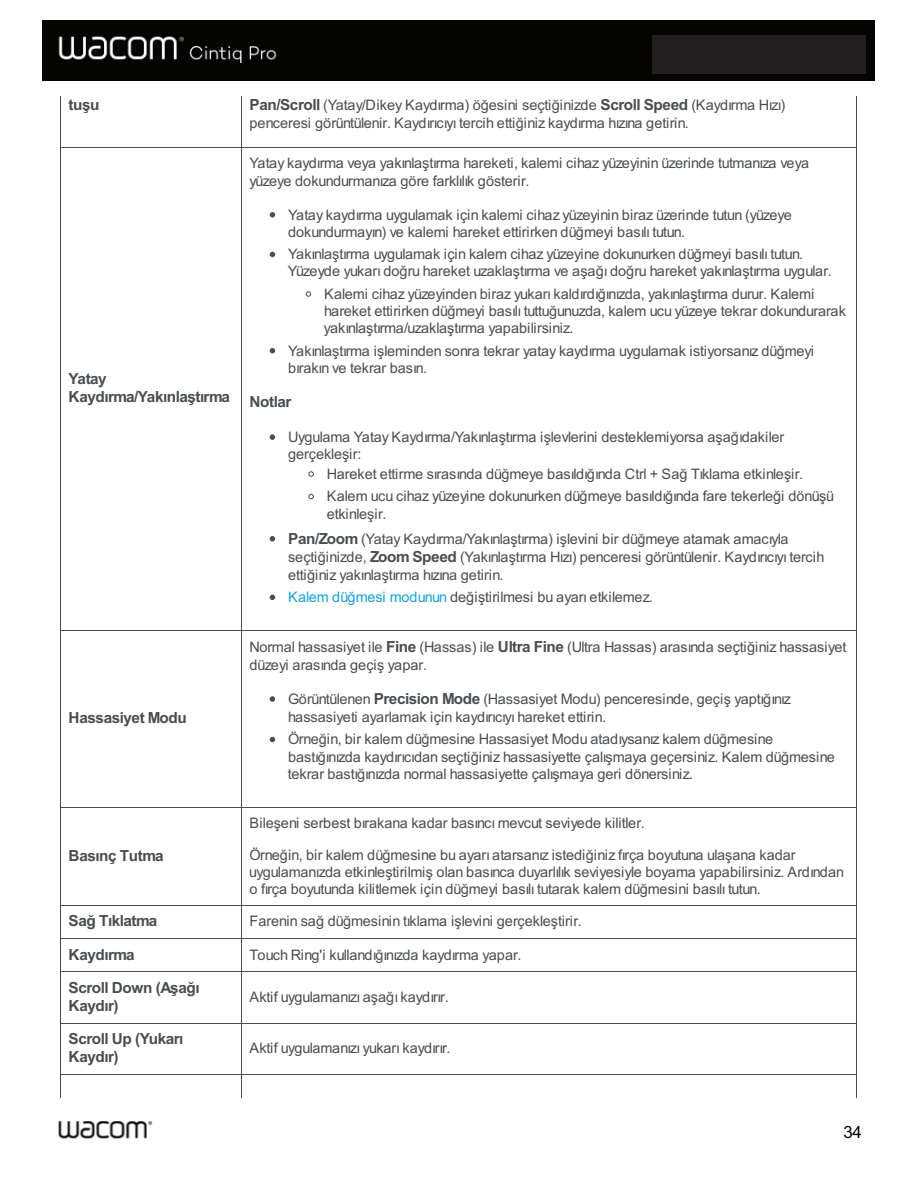
<style>
.page{position:relative;width:918px;height:1188px;background:#fff}
.page>*{position:absolute;margin:0;border:0;box-sizing:border-box;transform-origin:0 0}
.t1{font:18.9px "Arial";color:#040503}
.t2{font:700 17.1px/18px "Arial";letter-spacing:-.025em;color:#4a4d50}
.t3{font:16.2px/17.1px "Arial";letter-spacing:-.005em;color:#4a4d50}
.t4{font:16.2px/17.1px "Arial";letter-spacing:-.025em;color:#4a4d50}
.t5{font:16.2px "Arial";letter-spacing:-.03em;color:#4a4d50}
.s1{font-weight:700;font-size:17.1px}
.s2{color:#19a2dc}
</style>
<div class="page">
<hr style="left:60px;top:96px;width:1px;height:52px;background:#4a4d50">
<hr style="left:241px;top:96px;width:1px;height:52px;background:#4a4d50">
<hr style="left:856px;top:96px;width:1px;height:52px;background:#4a4d50">
<hr style="left:60px;top:147px;width:182px;height:1px;background:#4a4d50">
<hr style="left:60px;top:147px;width:1px;height:484px;background:#4a4d50">
<hr style="left:241px;top:147px;width:616px;height:1px;background:#4a4d50">
<hr style="left:241px;top:147px;width:1px;height:484px;background:#4a4d50">
<hr style="left:856px;top:147px;width:1px;height:484px;background:#4a4d50">
<hr style="left:60px;top:630px;width:182px;height:1px;background:#4a4d50">
<hr style="left:60px;top:630px;width:1px;height:177px;background:#4a4d50">
<hr style="left:241px;top:630px;width:616px;height:1px;background:#4a4d50">
<hr style="left:241px;top:630px;width:1px;height:177px;background:#4a4d50">
<hr style="left:856px;top:630px;width:1px;height:177px;background:#4a4d50">
<hr style="left:60px;top:807px;width:182px;height:1px;background:#4a4d50">
<hr style="left:60px;top:807px;width:1px;height:99px;background:#4a4d50">
<hr style="left:241px;top:807px;width:616px;height:1px;background:#4a4d50">
<hr style="left:241px;top:807px;width:1px;height:99px;background:#4a4d50">
<hr style="left:856px;top:807px;width:1px;height:99px;background:#4a4d50">
<hr style="left:60px;top:905px;width:182px;height:1px;background:#4a4d50">
<hr style="left:60px;top:905px;width:1px;height:34px;background:#4a4d50">
<hr style="left:241px;top:905px;width:616px;height:1px;background:#4a4d50">
<hr style="left:241px;top:905px;width:1px;height:34px;background:#4a4d50">
<hr style="left:856px;top:905px;width:1px;height:34px;background:#4a4d50">
<hr style="left:60px;top:938px;width:182px;height:1px;background:#4a4d50">
<hr style="left:60px;top:938px;width:1px;height:34px;background:#4a4d50">
<hr style="left:241px;top:938px;width:616px;height:1px;background:#4a4d50">
<hr style="left:241px;top:938px;width:1px;height:34px;background:#4a4d50">
<hr style="left:856px;top:938px;width:1px;height:34px;background:#4a4d50">
<hr style="left:60px;top:971px;width:182px;height:1px;background:#4a4d50">
<hr style="left:60px;top:971px;width:1px;height:52px;background:#4a4d50">
<hr style="left:241px;top:971px;width:616px;height:1px;background:#4a4d50">
<hr style="left:241px;top:971px;width:1px;height:52px;background:#4a4d50">
<hr style="left:856px;top:971px;width:1px;height:52px;background:#4a4d50">
<hr style="left:60px;top:1023px;width:182px;height:1px;background:#4a4d50">
<hr style="left:60px;top:1023px;width:1px;height:52px;background:#4a4d50">
<hr style="left:241px;top:1023px;width:616px;height:1px;background:#4a4d50">
<hr style="left:241px;top:1023px;width:1px;height:52px;background:#4a4d50">
<hr style="left:856px;top:1023px;width:1px;height:52px;background:#4a4d50">
<hr style="left:60px;top:1074px;width:182px;height:1px;background:#4a4d50">
<svg style="left:60px;top:1075px;width:1px;height:22px"></svg>
<hr style="left:241px;top:1074px;width:616px;height:1px;background:#4a4d50">
<svg style="left:241px;top:1075px;width:1px;height:22px"></svg>
<svg style="left:856px;top:1075px;width:1px;height:22px"></svg>
<svg style="left:270px;top:212px;width:5px;height:6px"></svg>
<svg style="left:270px;top:252px;width:5px;height:5px"></svg>
<svg style="left:306px;top:291px;width:5px;height:6px"></svg>
<svg style="left:270px;top:348px;width:5px;height:5px"></svg>
<svg style="left:270px;top:434px;width:5px;height:6px"></svg>
<svg style="left:308px;top:471px;width:6px;height:6px"></svg>
<svg style="left:308px;top:494px;width:6px;height:5px"></svg>
<svg style="left:270px;top:536px;width:5px;height:6px"></svg>
<svg style="left:270px;top:595px;width:5px;height:5px"></svg>
<svg style="left:270px;top:696px;width:5px;height:6px"></svg>
<svg style="left:270px;top:737px;width:5px;height:5px"></svg>
<div style="left:42px;top:20px;width:833px;height:60px;background:#040503"></div>
<img style="left:58px;top:36px;width:219px;height:26px">
<img style="left:58px;top:1121px;width:95px;height:18px">
<div style="left:652px;top:35px;width:214px;height:38px;background:#231f20"></div>
<p class="t2" style="left:69px;top:96px;width:32px">tuşu</p>
<p class="t3" style="left:249px;top:96px;width:537px;line-height:18px"><span class="s1">Pan/Scroll</span> (Yatay/Dikey Kaydırma) öğesini seçtiğinizde <span class="s1">Scroll Speed</span> (Kaydırma Hızı) penceresi görüntülenir. Kaydırıcıyı tercih ettiğiniz kaydırma hızına getirin.</p>
<p class="t2" style="left:69px;top:370px;width:163px">Yatay<br>Kaydırma/Yakınlaştırma</p>
<p class="t2" style="left:69px;top:709px;width:120px">Hassasiyet Modu</p>
<p class="t2" style="left:69px;top:846px;width:96px">Basınç Tutma</p>
<p class="t4" style="left:249px;top:155px;width:561px">Yatay kaydırma veya yakınlaştırma hareketi, kalemi cihaz yüzeyinin üzerinde tutmanıza veya yüzeye dokundurmanıza göre farklılık gösterir.</p>
<p class="t3" style="left:288px;top:206px;width:505px">Yatay kaydırma uygulamak için kalemi cihaz yüzeyinin biraz üzerinde tutun (yüzeye dokundurmayın) ve kalemi hareket ettirirken düğmeyi basılı tutun.</p>
<p class="t3" style="left:288px;top:246px;width:545px">Yakınlaştırma uygulamak için kalem cihaz yüzeyine dokunurken düğmeyi basılı tutun.<br>Yüzeyde yukarı doğru hareket uzaklaştırma ve aşağı doğru hareket yakınlaştırma uygular.</p>
<p class="t3" style="left:324px;top:286px;width:524px">Kalemi cihaz yüzeyinden biraz yukarı kaldırdığınızda, yakınlaştırma durur. Kalemi hareket ettirirken düğmeyi basılı tuttuğunuzda, kalem ucu yüzeye tekrar dokundurarak yakınlaştırma/uzaklaştırma yapabilirsiniz.</p>
<p class="t3" style="left:288px;top:342px;width:528px">Yakınlaştırma işleminden sonra tekrar yatay kaydırma uygulamak istiyorsanız düğmeyi bırakın ve tekrar basın.</p>
<p class="t2" style="left:249px;top:393px;width:43px">Notlar</p>
<p class="t3" style="left:288px;top:429px;width:498px">Uygulama Yatay Kaydırma/Yakınlaştırma işlevlerini desteklemiyorsa aşağıdakiler gerçekleşir:</p>
<p class="t3" style="left:327px;top:463px;width:509px;line-height:22.5px">Hareket ettirme sırasında düğmeye basıldığında Ctrl + Sağ Tıklama etkinleşir.<br>Kalem ucu cihaz yüzeyine dokunurken düğmeye basıldığında fare tekerleği dönüşü</p>
<p class="t3" style="left:288px;top:501px;width:502px;line-height:25.2px;text-indent:39px">etkinleşir.<br><span class="s1">Pan/Zoom</span> (Yatay Kaydırma/Yakınlaştırma) işlevini bir düğmeye atamak amacıyla</p>
<p class="t3" style="left:288px;top:548px;width:538px;line-height:18px">seçtiğinizde, <span class="s1">Zoom Speed</span> (Yakınlaştırma Hızı) penceresi görüntülenir. Kaydırıcıyı tercih ettiğiniz yakınlaştırma hızına getirin.</p>
<p class="t3" style="left:288px;top:589px;width:366px"><span class="s2">Kalem düğmesi modunun</span> değiştirilmesi bu ayarı etkilemez.</p>
<p class="t3" style="left:249px;top:638px;width:599px;line-height:18px">Normal hassasiyet ile <span class="s1">Fine</span> (Hassas) ile <span class="s1">Ultra Fine</span> (Ultra Hassas) arasında seçtiğiniz hassasiyet düzeyi arasında geçiş yapar.</p>
<p class="t3" style="left:288px;top:690px;width:505px;line-height:18px">Görüntülenen <span class="s1">Precision Mode</span> (Hassasiyet Modu) penceresinde, geçiş yaptığınız hassasiyeti ayarlamak için kaydırıcıyı hareket ettirin.</p>
<p class="t3" style="left:288px;top:731px;width:549px">Örneğin, bir kalem düğmesine Hassasiyet Modu atadıysanız kalem düğmesine bastığınızda kaydırıcıdan seçtiğiniz hassasiyette çalışmaya geçersiniz. Kalem düğmesine tekrar bastığınızda normal hassasiyette çalışmaya geri dönersiniz.</p>
<p class="t3" style="left:249px;top:808px;width:548px;line-height:31.5px">Bileşeni serbest bırakana kadar basıncımevcut seviyede kilitler.<br>Örneğin, bir kalem düğmesine bu ayarı atarsanız istediğiniz fırça boyutuna ulaşana kadar</p>
<p class="t3" style="left:249px;top:863px;width:597px">uygulamanızda etkinleştirilmiş olan basınca duyarlılık seviyesiyle boyama yapabilirsiniz. Ardından o fırça boyutunda kilitlemek için düğmeyi basılı tutarak kalem düğmesini basılı tutun.</p>
<p class="t2" style="left:69px;top:912px;width:90px">Sağ Tıklatma</p>
<p class="t3" style="left:249px;top:913px;width:334px">Farenin sağ düğmesinin tıklama işlevini gerçekleştirir.</p>
<p class="t2" style="left:69px;top:945px;width:68px">Kaydırma</p>
<p class="t5" style="left:249px;top:947px;width:274px">Touch Ring'i kullandığınızda kaydırma yapar.</p>
<p class="t2" style="left:69px;top:979px;width:133px">Scroll Down (Aşağı<br>Kaydır)</p>
<p class="t3" style="left:249px;top:989px;width:201px">Aktif uygulamanızı aşağı kaydırır.</p>
<p class="t2" style="left:69px;top:1030px;width:116px">Scroll Up (Yukarı<br>Kaydır)</p>
<p class="t4" style="left:249px;top:1040px;width:203px">Aktif uygulamanızı yukarı kaydırır.</p>
<p class="t1" style="left:843px;top:1123px;width:20px">34</p>
</div>
